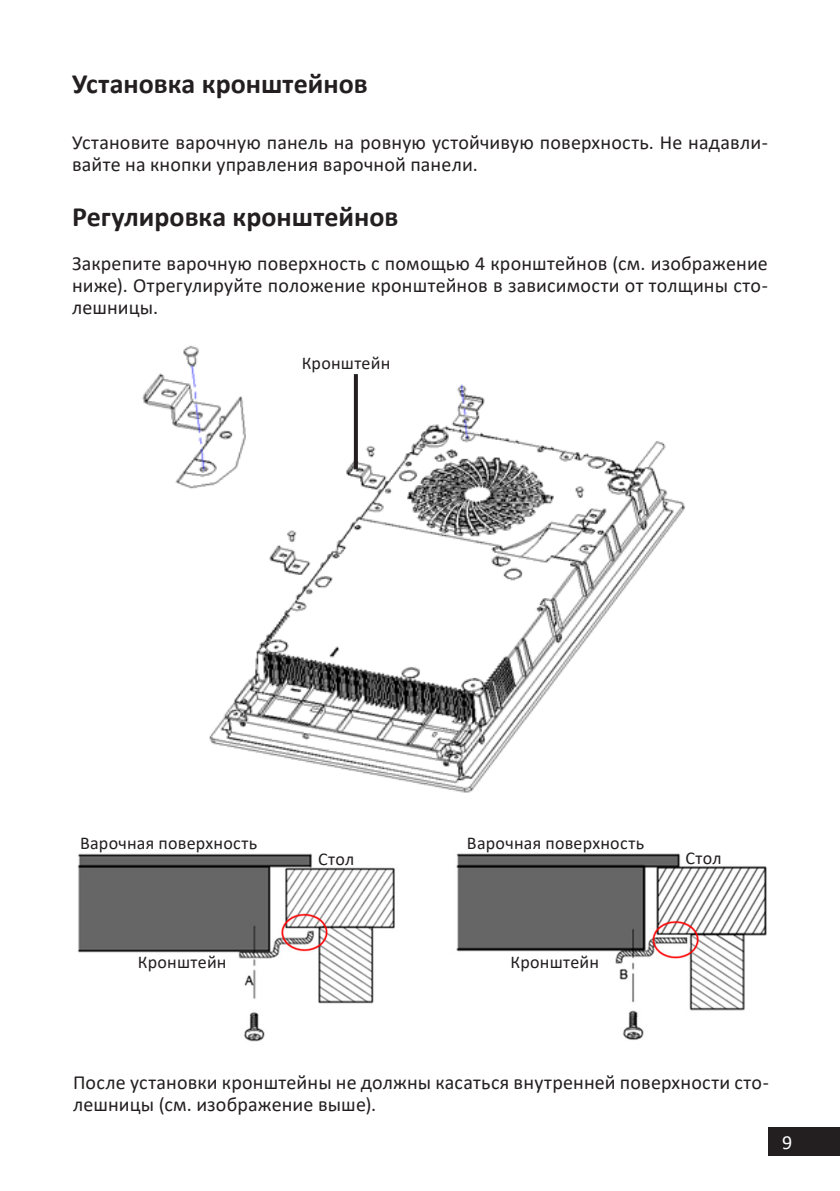
<style>
.page{position:relative;width:840px;height:1191px;background:#fff}
.page>*{position:absolute;margin:0;border:0;box-sizing:border-box;transform-origin:0 0}
.Заголовок_14{font:700 28px "Calibri";color:#231f20}
.t1{font:20px/22px "Calibri";letter-spacing:.01em;color:#231f20}
.t2{font:20px "Calibri";color:#fff}
.t3{font:18px "Calibri";letter-spacing:.015em;color:#231f20}
</style>
<div class="page">
<div style="left:767px;top:1126px;width:72px;height:29px;background:#231f20"></div>
<img style="left:77px;top:853px;width:690px;height:189px">
<img style="left:142px;top:345px;width:543px;height:448px">
<svg style="left:353px;top:374px;width:4px;height:95px"></svg>
<p class="Заголовок_14" style="left:72px;top:64px;width:297px">Установка кронштейнов</p>
<p class="t1" style="left:72px;top:130px;width:697px">Установите варочную панель на ровную устойчивую поверхность. Не надавли&shy;вайте на кнопки управления варочной панели.</p>
<p class="Заголовок_14" style="left:72px;top:197px;width:328px">Регулировка кронштейнов</p>
<p class="t1" style="left:72px;top:252px;width:697px;text-align:justify">Закрепите варочную поверхность с помощью 4 кронштейнов (см. изображение ниже). Отрегулируйте положение кронштейнов в зависимости от толщины сто&shy;лешницы.</p>
<p class="t3" style="left:301px;top:350px;width:90px">Кронштейн</p>
<p class="t3" style="left:80px;top:831px;width:179px">Варочная поверхность</p>
<p class="t3" style="left:138px;top:950px;width:90px">Кронштейн</p>
<p class="t3" style="left:466px;top:831px;width:179px">Варочная поверхность</p>
<p class="t3" style="left:318px;top:847px;width:38px">Стол</p>
<p class="t3" style="left:685px;top:845px;width:38px">Стол</p>
<p class="t3" style="left:510px;top:950px;width:90px">Кронштейн</p>
<p class="t1" style="left:73px;top:1070px;width:697px">После установки кронштейны не должны касаться внутренней поверхности сто&shy;лешницы (см. изображение выше).</p>
<p class="t2" style="left:781px;top:1128px;width:12px">9</p>
</div>
